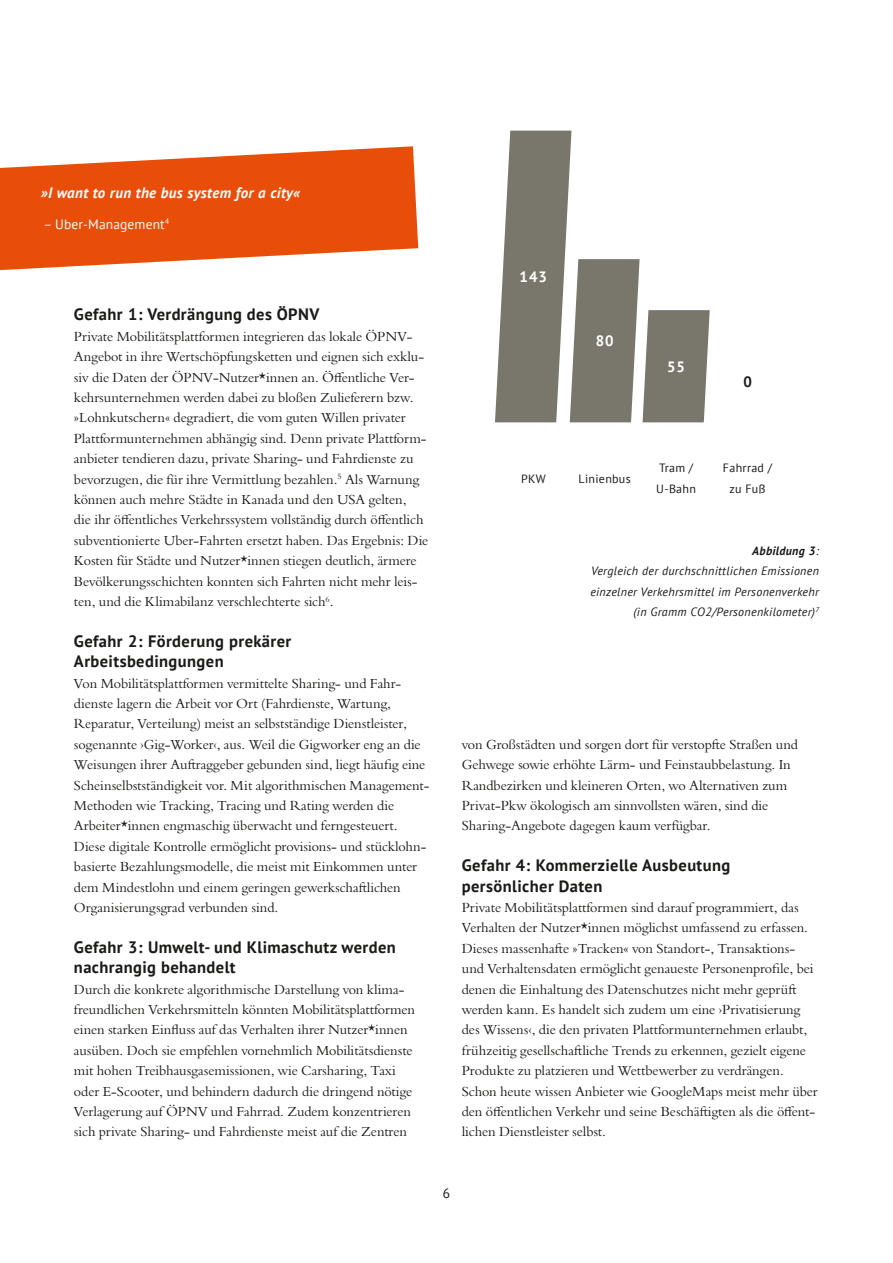
<style>
.page{position:relative;width:893px;height:1263px;background:#fff}
.page>*{position:absolute;margin:0;border:0;box-sizing:border-box;transform-origin:0 0}
.t1{font:16.5px/20.4px "Attac Serifenlos Bold";letter-spacing:.025em;color:#1a1a18}
.t2{font:italic 15px "Attac Serifenlos Bold";letter-spacing:.025em;color:#fff}
.t3{font:15px "Attac Serifenlos Bold";letter-spacing:.025em;color:#fff}
.t4{font:15px "Attac Serifenlos Bold";color:#1a1a18}
.t5{font:13.5px/20.4px "Bergamo Std";color:#1a1a18}
.t6{font:13.5px "Attac Serifenlos Regular";letter-spacing:.01em;color:#fff}
.t7{font:13.5px "Attac Serifenlos Regular";color:#1a1a18}
.t8{font:12px/20.4px "Attac Serifenlos";letter-spacing:.025em;color:#1a1a18;text-align:right}
.t9{font:12px/20.4px "Attac Serifenlos Regular";letter-spacing:.025em;color:#1a1a18}
.t10{font:italic 12px "Attac Serifenlos Bold";letter-spacing:.025em;color:#1a1a18}
.s1{font-family:"Attac Serifenlos";font-style:normal}
</style>
<div class="page">
<svg style="left:0;top:146px;width:418px;height:124px;fill:#e94d0a"></svg>
<svg style="left:495px;top:131px;width:215px;height:291px"></svg>
<p class="t2" style="left:41px;top:183px;width:261px">»I want to run the bus system for a city«</p>
<p class="t6" style="left:43px;top:215px;width:128px">– Uber-Management<sup>4</sup></p>
<p class="t1" style="left:74px;top:304px;width:247px">Gefahr 1: Verdrängung des ÖPNV</p>
<p class="t5" style="left:74px;top:326px;width:356px">Private Mobilitätsplattformen integrieren das lokale ÖPNV-Angebot in ihre Wertschöpfungsketten und eignen sich exklu&shy;siv die Daten der ÖPNV-Nutzer*innen an. Öffentliche Ver&shy;kehrsunternehmen werden dabei zu bloßen Zulieferern bzw. »Lohnkutschern« degradiert, die vom guten Willen privater Plattformunternehmen abhängig sind. Denn private Plattform&shy;anbieter tendieren dazu, private Sharing- und Fahrdienste zu bevorzugen, die für ihre Vermittlung bezahlen.<sup>5</sup> Als Warnung können auch mehre Städte in Kanada und den USA gelten,<br>die ihr öffentliches Verkehrssystem vollständig durch öffentlich subventionierte Uber-Fahrten ersetzt haben. Das Ergebnis: Die Kosten für Städte und Nutzer*innen stiegen deutlich, ärmere Bevölkerungsschichten konnten sich Fahrten nicht mehr leis&shy;ten, und die Klimabilanz verschlechterte sich<sup>6</sup>.</p>
<p class="t1" style="left:74px;top:630px;width:219px">Gefahr 2: Förderung prekärer<br>Arbeitsbedingungen</p>
<p class="t5" style="left:74px;top:673px;width:357px">Von Mobilitätsplattformen vermittelte Sharing- und Fahr&shy;dienste lagern die Arbeit vor Ort (Fahrdienste, Wartung, Reparatur, Verteilung) meist an selbstständige Dienstleister, sogenannte ›Gig-Worker‹, aus. Weil die Gigworker eng an die Weisungen ihrer Auftraggeber gebunden sind, liegt häufig eine Scheinselbstständigkeit vor. Mit algorithmischen Management-Methoden wie Tracking, Tracing und Rating werden die Arbeiter*innen engmaschig überwacht und ferngesteuert.<br>Diese digitale Kontrolle ermöglicht provisions- und stücklohn&shy;basierte Bezahlungsmodelle, die meist mit Einkommen unter dem Mindestlohn und einem geringen gewerkschaftlichen Organisierungsgrad verbunden sind.</p>
<p class="t1" style="left:74px;top:936px;width:323px">Gefahr 3: Umwelt- und Klimaschutz werden nachrangig behandelt</p>
<p class="t5" style="left:74px;top:979px;width:343px">Durch die konkrete algorithmische Darstellung von klima&shy;freundlichen Verkehrsmitteln könnten Mobilitätsplattformen einen starken Einfluss auf das Verhalten ihrer Nutzer*innen ausüben. Doch sie empfehlen vornehmlich Mobilitätsdienste mit hohen Treibhausgasemissionen, wie Carsharing, Taxi oder E-Scooter, und behindern dadurch die dringend nötige Verlagerung auf ÖPNV und Fahrrad. Zudem konzentrieren sich private Sharing- und Fahrdienste meist auf die Zentren</p>
<p class="t3" style="left:519px;top:266px;width:30px">143</p>
<p class="t3" style="left:595px;top:331px;width:20px">80</p>
<p class="t3" style="left:667px;top:356px;width:20px">55</p>
<p class="t4" style="left:743px;top:372px;width:11px">0</p>
<p class="t9" style="left:521px;top:468px;width:26px">PKW</p>
<p class="t9" style="left:578px;top:468px;width:54px">Linienbus</p>
<p class="t9" style="left:656px;top:458px;width:41px">Tram /<br>U-Bahn</p>
<p class="t9" style="left:723px;top:458px;width:51px;text-align:center">Fahrrad / zu Fuß</p>
<p class="t10" style="left:752px;top:543px;width:68px">Abbildung 3<span class="s1">:</span></p>
<p class="t8" style="left:590px;top:561px;width:230px">Vergleich der durchschnittlichen Emissionen einzelner Verkehrsmittel im Personenverkehr (in Gramm CO2/Personenkilometer)<sup>7</sup></p>
<p class="t5" style="left:462px;top:734px;width:338px">von Großstädten und sorgen dort für verstopfte Straßen und Gehwege sowie erhöhte Lärm- und Feinstaubbelastung. In Randbezirken und kleineren Orten, wo Alternativen zum Privat-Pkw ökologisch am sinnvollsten wären, sind die Sharing-Angebote dagegen kaum verfügbar.</p>
<p class="t1" style="left:462px;top:855px;width:270px">Gefahr 4: Kommerzielle Ausbeutung persönlicher Daten</p>
<p class="t5" style="left:462px;top:897px;width:357px">Private Mobilitätsplattformen sind darauf programmiert, das Verhalten der Nutzer*innen möglichst umfassend zu erfassen.<br>Dieses massenhafte »Tracken« von Standort-, Transaktions&shy;und Verhaltensdaten ermöglicht genaueste Personenprofile, bei denen die Einhaltung des Datenschutzes nicht mehr geprüft werden kann. Es handelt sich zudem um eine ›Privatisierung des Wissens‹, die den privaten Plattformunternehmen erlaubt, frühzeitig gesellschaftliche Trends zu erkennen, gezielt eigene Produkte zu platzieren und Wettbewerber zu verdrängen.<br>Schon heute wissen Anbieter wie GoogleMaps meist mehr über den öffentlichen Verkehr und seine Beschäftigten als die öffent&shy;lichen Dienstleister selbst.</p>
<p class="t7" style="left:443px;top:1184px;width:9px">6</p>
</div>
